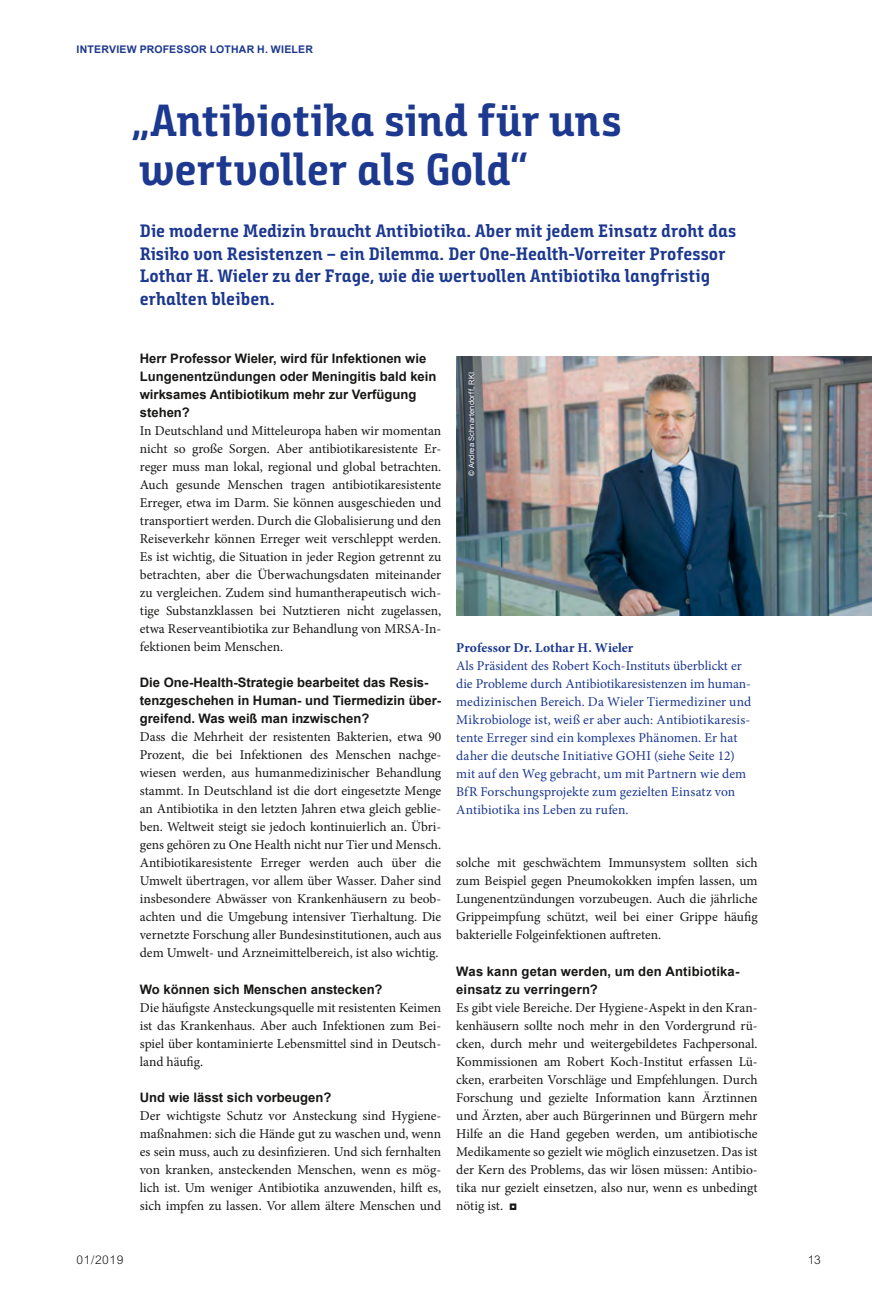
<style>
.page{position:relative;width:872px;height:1306px;background:#fff}
.page>*{position:absolute;margin:0;border:0;box-sizing:border-box;transform-origin:0 0}
.t1{font:45px/49.5px "Bunday Slab Bold Up";color:#1c388f}
.t2{font:18px/22.5px "Bunday Slab Bold Up";letter-spacing:.005em;color:#1c388f}
.t3{font:13.5px/18px "Minion Pro";color:#181716;text-align:justify}
.t4{font:13.5px/18px "Minion Pro";letter-spacing:.005em;color:#1c388f}
.t5{font:700 13.5px "Minion Pro";letter-spacing:.005em;color:#1c388f}
.t6{font:700 13.05px/18px "Arial";color:#181716}
.t7{font:300 12px "Arial";letter-spacing:.05em;color:#181716}
.t8{font:700 10.5px "Arial";letter-spacing:.02em;color:#1c388f}
.t9{font:7.5px "Arial";letter-spacing:.02em;color:#fff}
.s1{font-family:"Arial";font-weight:900}
</style>
<div class="page">
<img style="left:456px;top:356px;width:416px;height:259px">
<p class="t8" style="left:77px;top:43px;width:238px">INTERVIEW PROFESSOR LOTHAR H. WIELER</p>
<h1 class="t1" style="left:130px;top:95px;width:493px">„Antibiotika sind für uns wertvoller als Gold“</h1>
<p class="t2" style="left:140px;top:220px;width:598px">Die moderne Medizin braucht Antibiotika. Aber mit jedem Einsatz droht das Risiko von Resistenzen – ein Dilemma. Der One-Health-Vorreiter Professor Lothar H. Wieler zu der Frage, wie die wertvollen Antibiotika langfristig erhalten bleiben.</p>
<p class="t6" style="left:140px;top:350px;width:298px">Herr Professor Wieler, wird für Infektionen wie Lungenentzündungen oder Meningitis bald kein wirksames Antibiotikum mehr zur Verfügung stehen?</p>
<p class="t3" style="left:140px;top:422px;width:303px">In Deutschland und Mitteleuropa haben wir momentan nicht so große Sorgen. Aber antibiotikaresistente Er&shy;reger muss man lokal, regional und global betrachten.<br>Auch gesunde Menschen tragen antibiotikaresistente Erreger, etwa im Darm. Sie können ausgeschieden und transportiert werden. Durch die Globalisierung und den Reiseverkehr können Erreger weit verschleppt werden.<br>Es ist wichtig, die Situation in jeder Region getrennt zu betrachten, aber die Überwachungsdaten miteinander zu vergleichen. Zudem sind humantherapeutisch wich&shy;tige Substanzklassen bei Nutztieren nicht zugelassen, etwa Reserveantibiotika zur Behandlung von MRSA-In&shy;fektionen beim Menschen.</p>
<p class="t6" style="left:140px;top:674px;width:303px">Die One-Health-Strategie bearbeitet das Resis&shy;tenzgeschehen in Human- und Tiermedizin über&shy;greifend. Was weiß man inzwischen?</p>
<p class="t3" style="left:140px;top:728px;width:303px">Dass die Mehrheit der resistenten Bakterien, etwa 90<br>Prozent, die bei Infektionen des Menschen nachge&shy;wiesen werden, aus humanmedizinischer Behandlung stammt. In Deutschland ist die dort eingesetzte Menge an Antibiotika in den letzten Jahren etwa gleich geblie&shy;ben. Weltweit steigt sie jedoch kontinuierlich an. Übri&shy;gens gehören zu One Health nicht nur Tier und Mensch.<br>Antibiotikaresistente Erreger werden auch über die Umwelt übertragen, vor allem über Wasser. Daher sind insbesondere Abwässer von Krankenhäusern zu beob&shy;achten und die Umgebung intensiver Tierhaltung. Die vernetzte Forschung aller Bundesinstitutionen, auch aus dem Umwelt- und Arzneimittelbereich, ist also wichtig.</p>
<p class="t6" style="left:140px;top:980px;width:244px">Wo können sich Menschen anstecken?</p>
<p class="t3" style="left:140px;top:998px;width:303px">Die häufigste Ansteckungsquelle mit resistenten Keimen ist das Krankenhaus. Aber auch Infektionen zum Bei&shy;spiel über kontaminierte Lebensmittel sind in Deutsch&shy;land häufig.</p>
<p class="t6" style="left:140px;top:1088px;width:193px">Und wie lässt sich vorbeugen?</p>
<p class="t3" style="left:140px;top:1106px;width:303px">Der wichtigste Schutz vor Ansteckung sind Hygiene&shy;maßnahmen: sich die Hände gut zu waschen und, wenn es sein muss, auch zu desinfizieren. Und sich fernhalten von kranken, ansteckenden Menschen, wenn es mög&shy;lich ist. Um weniger Antibiotika anzuwenden, hilft es, sich impfen zu lassen. Vor allem ältere Menschen und</p>
<p class="t9" style="left:466px;top:476px;width:105px;rotate:-90deg">© Andrea Schnartendorff, RKI</p>
<p class="t5" style="left:456px;top:638px;width:178px">Professor Dr. Lothar H. Wieler</p>
<p class="t4" style="left:456px;top:657px;width:296px">Als Präsident des Robert Koch-Instituts überblickt er die Probleme durch Antibiotikaresistenzen im human&shy;medizinischen Bereich. Da Wieler Tiermediziner und Mikrobiologe ist, weiß er aber auch: Antibiotikaresis&shy;tente Erreger sind ein komplexes Phänomen. Er hat daher die deutsche Initiative GOHI (siehe Seite 12) mit auf den Weg gebracht, um mit Partnern wie dem BfR Forschungsprojekte zum gezielten Einsatz von Antibiotika ins Leben zu rufen.</p>
<p class="t3" style="left:456px;top:854px;width:303px">solche mit geschwächtem Immunsystem sollten sich zum Beispiel gegen Pneumokokken impfen lassen, um Lungenentzündungen vorzubeugen. Auch die jährliche Grippeimpfung schützt, weil bei einer Grippe häufig bakterielle Folgeinfektionen auftreten.</p>
<p class="t6" style="left:456px;top:962px;width:285px">Was kann getan werden, um den Antibiotika&shy;einsatz zu verringern?</p>
<p class="t3" style="left:456px;top:998px;width:303px">Es gibt viele Bereiche. Der Hygiene-Aspekt in den Kran&shy;kenhäusern sollte noch mehr in den Vordergrund rü&shy;cken, durch mehr und weitergebildetes Fachpersonal.<br>Kommissionen am Robert Koch-Institut erfassen Lü&shy;cken, erarbeiten Vorschläge und Empfehlungen. Durch Forschung und gezielte Information kann Ärztinnen und Ärzten, aber auch Bürgerinnen und Bürgern mehr Hilfe an die Hand gegeben werden, um antibiotische Medikamente so gezielt wie möglich einzusetzen. Das ist der Kern des Problems, das wir lösen müssen: Antibio&shy;tika nur gezielt einsetzen, also nur, wenn es unbedingt nötig ist. <span class="s1">◘</span></p>
<p class="t7" style="left:77px;top:1252px;width:48px">01/2019</p>
<p class="t7" style="left:807px;top:1252px;width:15px">13</p>
</div>
